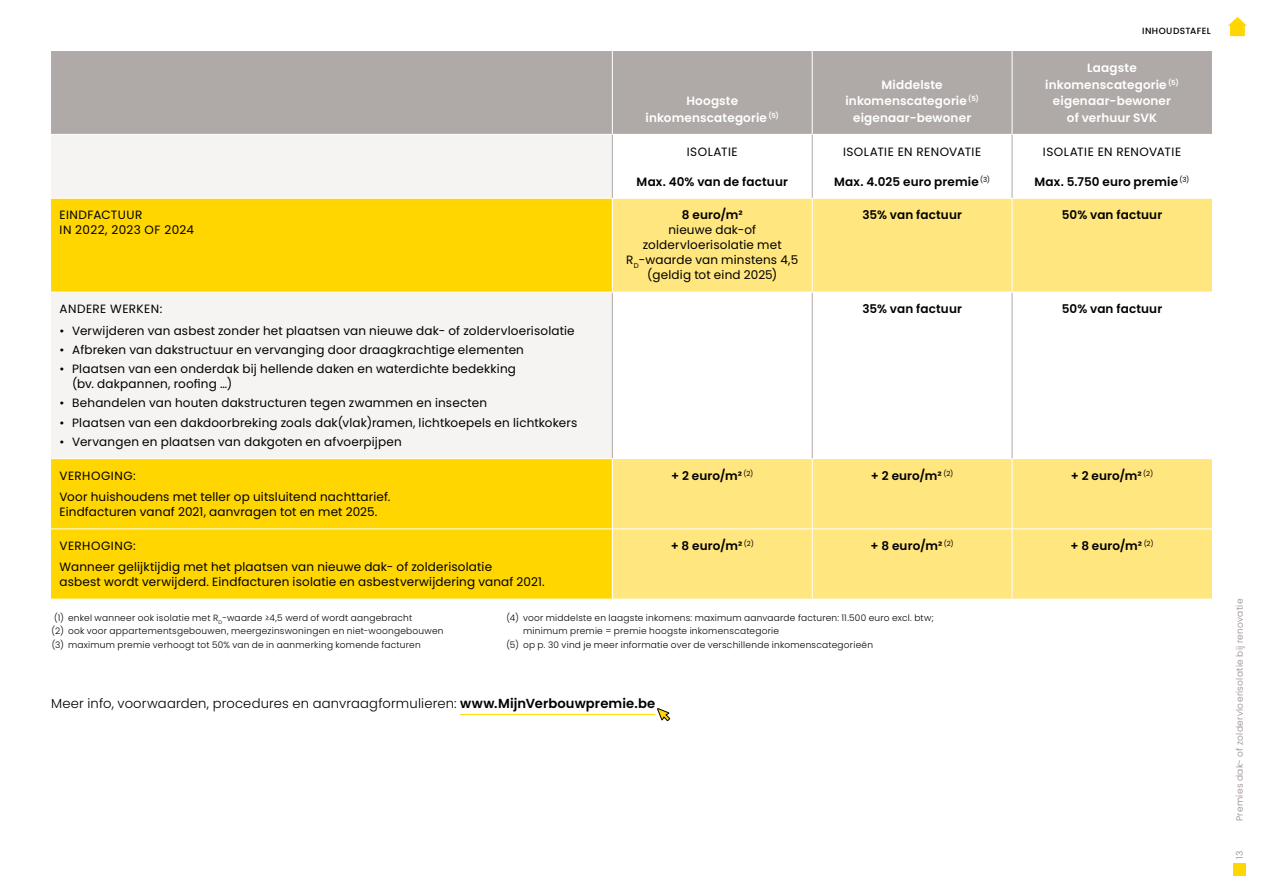
<style>
.page{position:relative;width:1263px;height:893px;background:#fff}
.page>*{position:absolute;margin:0;border:0;box-sizing:border-box;transform-origin:0 0}
.t1{font:300 13.2px "Poppins";letter-spacing:.015em;color:#000}
.t2{font:12px/15px "Poppins";letter-spacing:.015em;color:#000}
.t3{font:600 12px "Poppins";letter-spacing:.01em;color:#000}
.t4{font:600 12px/16.5px "Poppins";letter-spacing:.015em;color:#fff;text-align:center}
.t5{font:12px "Poppins";letter-spacing:.035em;color:#000}
.t6{font:12px "Poppins";letter-spacing:.045em;color:#000}
.t7{font:300 9px "Poppins";letter-spacing:.025em;color:#000}
.t8{font:300 9px "Poppins";letter-spacing:.035em;color:#918681}
.t9{font:500 9px "Poppins";letter-spacing:.045em;color:#000}
.s1{font-weight:600}
</style>
<div class="page">
<div style="left:1233px;top:863px;width:13px;height:13px;background:#ffd600"></div>
<svg style="left:1228px;top:17px;width:19px;height:19px"></svg>
<hr style="left:460px;top:714px;width:195px;height:1px;background:#ffd600">
<div style="left:51px;top:51px;width:1161px;height:83px;background:#afaaa7"></div>
<div style="left:51px;top:135px;width:561px;height:63px;background:#f5f4f2"></div>
<svg style="left:51px;top:199px;width:561px;height:400px;fill:#ffd600"></svg>
<div style="left:613px;top:199px;width:599px;height:400px;background:#ffe67e"></div>
<svg style="left:613px;top:293px;width:599px;height:165px"></svg>
<hr style="left:612px;top:51px;width:1px;height:83px;background:#fff">
<hr style="left:812px;top:51px;width:1px;height:83px;background:#fff">
<hr style="left:1012px;top:51px;width:1px;height:83px;background:#fff">
<hr style="left:51px;top:528px;width:561px;height:1px;background:#fff">
<hr style="left:612px;top:528px;width:200px;height:1px;background:#fff">
<hr style="left:812px;top:528px;width:200px;height:1px;background:#fff">
<hr style="left:1012px;top:528px;width:200px;height:1px;background:#fff">
<hr style="left:51px;top:458px;width:561px;height:1px;background:#fff">
<hr style="left:612px;top:458px;width:200px;height:1px;background:#fff">
<hr style="left:812px;top:458px;width:200px;height:1px;background:#fff">
<hr style="left:1012px;top:458px;width:200px;height:1px;background:#fff">
<hr style="left:612px;top:135px;width:1px;height:63px;background:#afaaa7">
<hr style="left:812px;top:135px;width:1px;height:63px;background:#afaaa7">
<hr style="left:1012px;top:135px;width:1px;height:63px;background:#afaaa7">
<hr style="left:612px;top:292px;width:1px;height:166px;background:#afaaa7">
<hr style="left:812px;top:292px;width:1px;height:166px;background:#afaaa7">
<hr style="left:1012px;top:292px;width:1px;height:166px;background:#afaaa7">
<hr style="left:812px;top:199px;width:1px;height:93px;background:#fff">
<hr style="left:1012px;top:199px;width:1px;height:93px;background:#fff">
<hr style="left:812px;top:459px;width:1px;height:69px;background:#fff">
<hr style="left:1012px;top:459px;width:1px;height:69px;background:#fff">
<hr style="left:812px;top:529px;width:1px;height:70px;background:#fff">
<hr style="left:1012px;top:529px;width:1px;height:70px;background:#fff">
<hr style="left:51px;top:292px;width:561px;height:1px;background:#fff">
<hr style="left:612px;top:292px;width:200px;height:1px;background:#fff">
<hr style="left:812px;top:292px;width:200px;height:1px;background:#fff">
<hr style="left:1012px;top:292px;width:200px;height:1px;background:#fff">
<svg style="left:657px;top:708px;width:13px;height:14px"></svg>
<p class="t4" style="left:645px;top:93px;width:135px">Hoogste inkomenscategorie <sup>(5)</sup></p>
<p class="t6" style="left:687px;top:144px;width:52px">ISOLATIE</p>
<p class="t3" style="left:637px;top:174px;width:153px">Max. 40% van de factuur</p>
<p class="t2" style="left:60px;top:208px;width:136px">EINDFACTUUR<br>IN 2022, 2023 OF 2024</p>
<p class="t3" style="left:682px;top:208px;width:62px">8 euro/m²</p>
<p class="t2" style="left:626px;top:223px;width:174px;text-align:center">nieuwe dak-of zoldervloerisolatie met<br>R<sub>D</sub>-waarde van minstens 4,5 (geldig tot eind 2025)</p>
<p class="t5" style="left:60px;top:302px;width:104px">ANDERE WERKEN:</p>
<p class="t2" style="left:60px;top:323px;width:517px">• Verwijderen van asbest zonder het plaatsen van nieuwe dak- of zoldervloerisolatie</p>
<p class="t2" style="left:60px;top:342px;width:466px">• Afbreken van dakstructuur en vervanging door draagkrachtige elementen</p>
<p class="t2" style="left:72px;top:361px;width:445px;text-indent:-13px">• Plaatsen van een onderdak bij hellende daken en waterdichte bedekking (bv. dakpannen, roofing …)</p>
<p class="t2" style="left:60px;top:396px;width:429px">• Behandelen van houten dakstructuren tegen zwammen en insecten</p>
<p class="t2" style="left:60px;top:415px;width:519px">• Plaatsen van een dakdoorbreking zoals dak(vlak)ramen, lichtkoepels en lichtkokers</p>
<p class="t2" style="left:60px;top:434px;width:344px">• Vervangen en plaatsen van dakgoten en afvoerpijpen</p>
<p class="t4" style="left:845px;top:76px;width:135px">Middelste inkomenscategorie <sup>(5) </sup>eigenaar-bewoner</p>
<p class="t2" style="left:843px;top:144px;width:140px">ISOLATIE EN RENOVATIE</p>
<p class="t3" style="left:834px;top:174px;width:157px">Max. 4.025 euro premie <sup>(3)</sup></p>
<p class="t9" style="left:1142px;top:26px;width:70px">INHOUDSTAFEL</p>
<p class="t4" style="left:1045px;top:60px;width:135px">Laagste inkomenscategorie <sup>(5) </sup>eigenaar-bewoner<br>of verhuur SVK</p>
<p class="t2" style="left:1043px;top:144px;width:140px">ISOLATIE EN RENOVATIE</p>
<p class="t3" style="left:1034px;top:174px;width:156px">Max. 5.750 euro premie <sup>(3)</sup></p>
<p class="t3" style="left:862px;top:208px;width:101px">35% van factuur</p>
<p class="t3" style="left:1062px;top:208px;width:102px">50% van factuur</p>
<p class="t3" style="left:862px;top:302px;width:101px">35% van factuur</p>
<p class="t3" style="left:1062px;top:302px;width:102px">50% van factuur</p>
<p class="t2" style="left:60px;top:465px;width:332px;line-height:21.5px">VERHOGING:<br>Voor huishoudens met teller op uitsluitend nachttarief.</p>
<p class="t2" style="left:60px;top:504px;width:319px">Eindfacturen vanaf 2021, aanvragen tot en met 2025.</p>
<p class="t2" style="left:60px;top:535px;width:434px;line-height:21.5px">VERHOGING:<br>Wanneer gelijktijdig met het plaatsen van nieuwe dak- of zolderisolatie</p>
<p class="t2" style="left:60px;top:575px;width:487px">asbest wordt verwijderd. Eindfacturen isolatie en asbestverwijdering vanaf 2021.</p>
<p class="t3" style="left:671px;top:469px;width:84px">+ 2 euro/m² <sup>(2)</sup></p>
<p class="t3" style="left:871px;top:469px;width:84px">+ 2 euro/m² <sup>(2)</sup></p>
<p class="t3" style="left:1071px;top:469px;width:84px">+ 2 euro/m² <sup>(2)</sup></p>
<p class="t3" style="left:671px;top:539px;width:85px">+ 8 euro/m² <sup>(2)</sup></p>
<p class="t3" style="left:870px;top:539px;width:85px">+ 8 euro/m² <sup>(2)</sup></p>
<p class="t3" style="left:1070px;top:539px;width:85px">+ 8 euro/m² <sup>(2)</sup></p>
<p class="t7" style="left:54px;top:612px;width:360px">(1) enkel wanneer ook isolatie met R<sub>D</sub>-waarde ≥4,5 werd of wordt aangebracht</p>
<p class="t7" style="left:506px;top:612px;width:429px">(4) voor middelste en laagste inkomens: maximum aanvaarde facturen: 11.500 euro excl. btw;</p>
<p class="t7" style="left:52px;top:626px;width:394px">(2) ook voor appartementsgebouwen, meergezinswoningen en niet-woongebouwen</p>
<p class="t7" style="left:523px;top:626px;width:258px">minimum premie = premie hoogste inkomenscategorie</p>
<p class="t7" style="left:52px;top:639px;width:370px">(3) maximum premie verhoogt tot 50% van de in aanmerking komende facturen</p>
<p class="t7" style="left:506px;top:639px;width:368px">(5) op p. 30 vind je meer informatie over de verschillende inkomenscategorieën</p>
<p class="t1" style="left:51px;top:696px;width:606px">Meer info, voorwaarden, procedures en aanvraagformulieren: <span class="s1">www.MijnVerbouwpremie.be</span></p>
<p class="t8" style="left:1234px;top:821px;width:224px;rotate:-90deg">Premies dak- of zoldervloerisolatie bij renovatie</p>
<p class="t8" style="left:1234px;top:859px;width:10px;rotate:-90deg">13</p>
</div>
